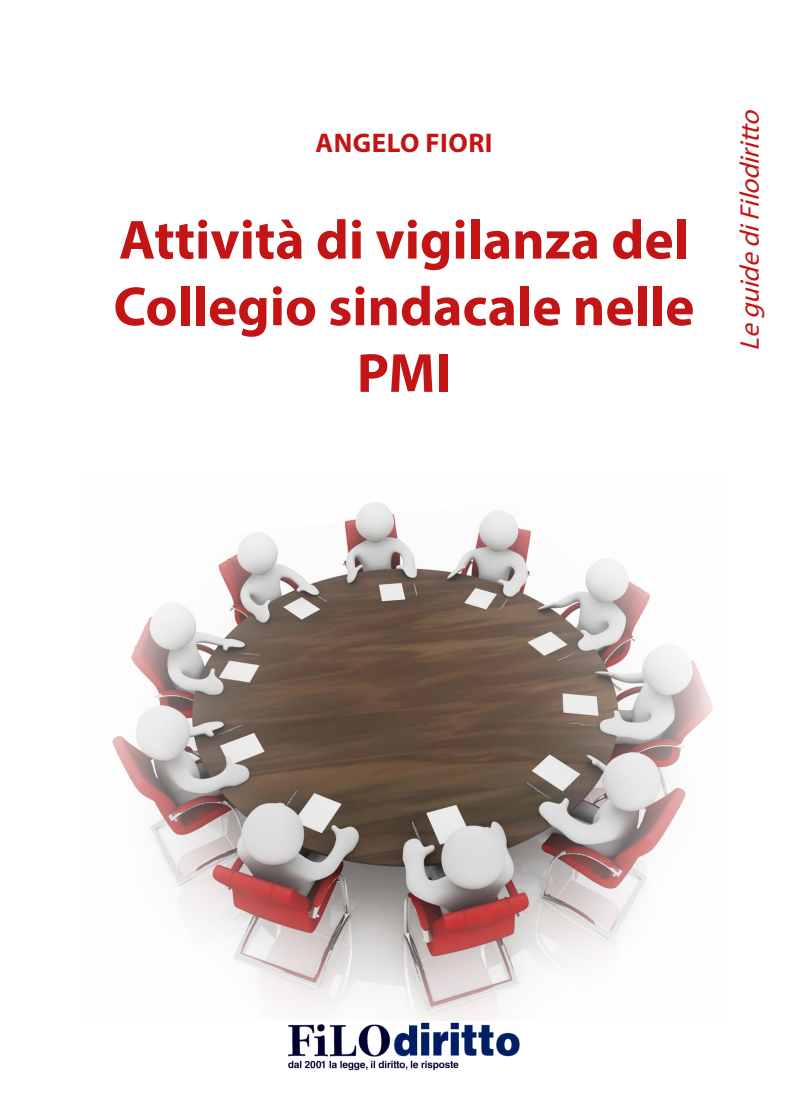
<style>
.page{position:relative;width:808px;height:1106px;background:#fff}
.page>*{position:absolute;margin:0;border:0;box-sizing:border-box;transform-origin:0 0}
.t1{font:700 55.5px/66.6px "Myriad Pro";color:#c31516;text-align:center}
.t2{font:italic 27px "Myriad Pro";color:#c31516}
.t3{font:700 27px "Myriad Pro";letter-spacing:.02em;color:#c31516}
</style>
<div class="page">
<img style="left:112px;top:502px;width:601px;height:518px">
<img style="left:288px;top:1020px;width:232px;height:51px">
<p class="t3" style="left:315px;top:125px;width:179px">angelo fiori</p>
<p class="t1" style="left:113px;top:205px;width:582px">Attività di vigilanza del<br>Collegio sindacale nelle<br>PMI</p>
<p class="t2" style="left:733px;top:351px;width:250px;rotate:-90deg">LeguidediFilodiritto</p>
</div>
